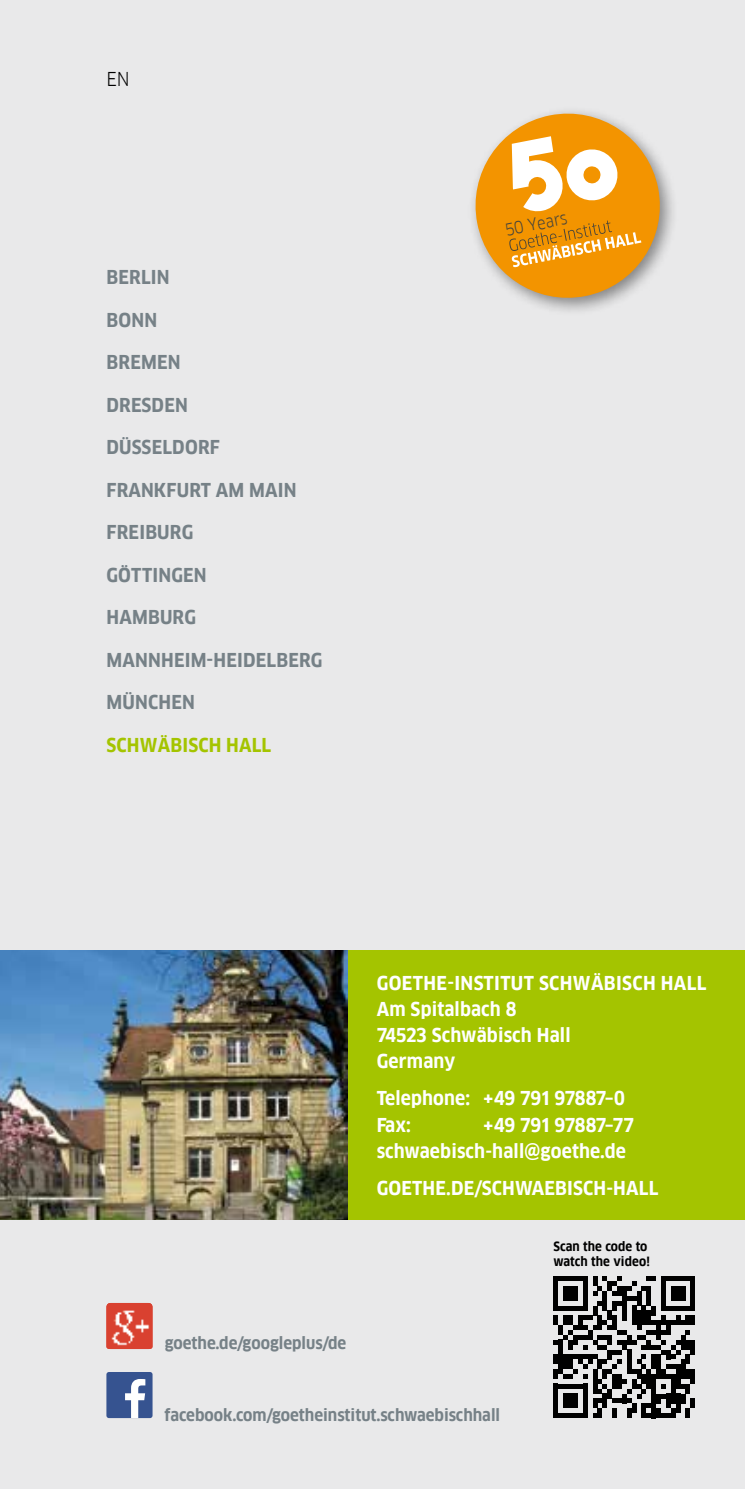
<style>
.page{position:relative;width:745px;height:1489px;background:#fff}
.page>*{position:absolute;margin:0;border:0;box-sizing:border-box;transform-origin:0 0}
.t1{font:700 18.75px/26.2px "Goethe FF Clan";letter-spacing:.01em;color:#fff}
.t2{font:700 18.75px "Goethe FF Clan";letter-spacing:.01em;color:#768187}
.t3{font:700 18.75px "Goethe FF Clan";color:#a4c400}
.t4{font:18.75px "Goethe FF Clan";color:#000}
.t5{font:700 16.25px "Goethe FF Clan";color:#768187}
.t6{font:16.25px "Goethe FF Clan";color:#44433c}
.t7{font:700 12.5px/15px "Goethe FF Clan";letter-spacing:.01em;color:#000}
</style>
<div class="page">
<div style="left:0;top:0;width:744px;height:1488px;background:#e9e9ea"></div>
<div style="left:0;top:950px;width:744px;height:269px;background:#a4c400"></div>
<img style="left:0;top:950px;width:347px;height:269px">
<img style="left:106px;top:1303px;width:46px;height:45px">
<div style="left:106px;top:1371px;width:46px;height:46px;background:#365390;border-radius:3px"></div>
<svg style="left:125px;top:1379px;width:20px;height:38px"></svg>
<div style="left:466px;top:105px;width:212px;height:211px;background:#000;opacity:.43"></div>
<svg style="left:467px;top:106px;width:200px;height:200px"></svg>
<svg style="left:553px;top:1276px;width:141px;height:141px"></svg>
<hr style="left:690px;top:1339px;width:4px;height:15px;background:#000">
<hr style="left:690px;top:1368px;width:4px;height:15px;background:#000">
<hr style="left:690px;top:1398px;width:4px;height:10px;background:#000">
<p class="t4" style="left:106px;top:68px;width:25px">EN</p>
<p class="t2" style="left:106px;top:266px;width:45px">Berlin</p>
<p class="t2" style="left:106px;top:309px;width:38px">Bonn</p>
<p class="t2" style="left:106px;top:351px;width:37px">Bremen</p>
<p class="t2" style="left:106px;top:394px;width:37px">Dresden</p>
<p class="t2" style="left:106px;top:436px;width:37px">Düsseld</p>
<p class="t2" style="left:185px;top:436px;width:33px">orf</p>
<p class="t2" style="left:106px;top:479px;width:35px">Frankf</p>
<p class="t2" style="left:177px;top:479px;width:121px">urt am MAIN</p>
<p class="t2" style="left:106px;top:521px;width:87px">Freiburg</p>
<p class="t2" style="left:106px;top:564px;width:58px">Göttingen</p>
<p class="t2" style="left:106px;top:606px;width:28px">Hamb</p>
<p class="t2" style="left:160px;top:606px;width:36px">urg</p>
<p class="t2" style="left:106px;top:649px;width:30px">Mann</p>
<p class="t2" style="left:161px;top:649px;width:64px">heim-Heidelberg</p>
<p class="t2" style="left:106px;top:691px;width:42px">München</p>
<p class="t3" style="left:106px;top:734px;width:23px">Schwäbisch</p>
<p class="t3" style="left:226px;top:734px;width:25px">Hall</p>
<p class="t6" style="left:503px;top:221px;width:64px;rotate:-12deg">50 Years</p>
<p class="t5" style="left:165px;top:1333px;width:183px">goethe.de/googleplus/de</p>
<p class="t1" style="left:376px;top:969px;width:25px">Goet</p>
<p class="t1" style="left:423px;top:969px;width:49px">he-Institut</p>
<p class="t1" style="left:538px;top:969px;width:75px">Schwäbisc</p>
<p class="t1" style="left:642px;top:969px;width:30px">h Hall</p>
<p class="t1" style="left:376px;top:996px;width:195px">Am Spitalbach 8<br>74523 Schwäbisch Hall<br>Germany</p>
<p class="t1" style="left:376px;top:1085px;width:249px">Telephone: +49 791 97887–0<br>Fax:</p>
<p class="t1" style="left:376px;top:1111px;width:258px;text-indent:106px">+49 791 97887–77 schwaebisch-hall@goethe.de</p>
<p class="t1" style="left:376px;top:1174px;width:283px">GOETHE.DE/SCHWAEBISCH-HALL</p>
<p class="t7" style="left:553px;top:1238px;width:98px">Scan the code to watch the video!</p>
<p class="t5" style="left:164px;top:1405px;width:337px">facebook.com/goetheinstitut.schwaebischhall</p>
</div>
